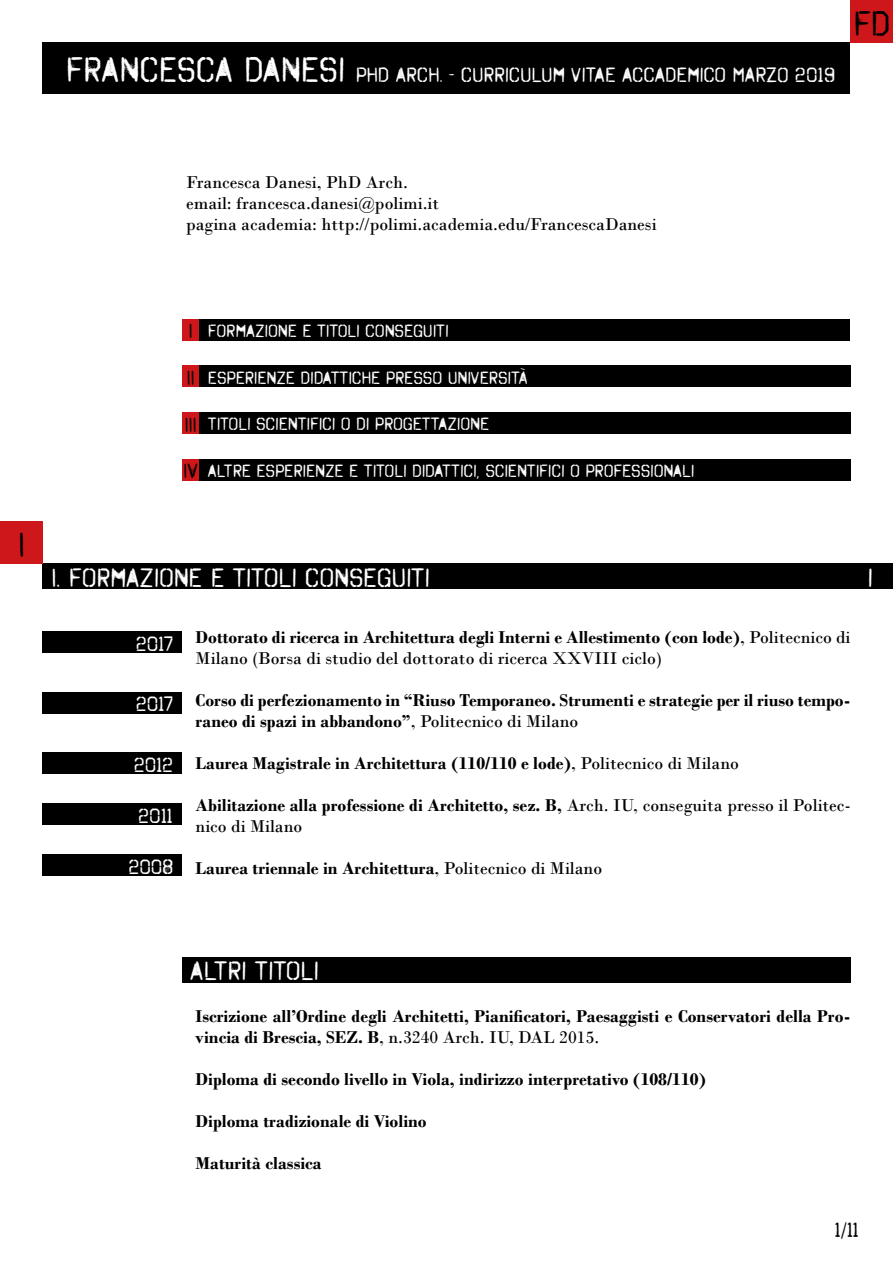
<style>
.page{position:relative;width:893px;height:1263px;background:#fff}
.page>*{position:absolute;margin:0;border:0;box-sizing:border-box;transform-origin:0 0}
.t1{font:36px "Octin Spraypaint Free";color:#000}
.t2{font:27px "Octin Spraypaint Free";color:#fff}
.t3{font:21px "Octin Spraypaint Free";color:#fff}
.t4{font:21px "Octin Spraypaint Free";color:#000}
.t5{font:700 18px/21px "Bodoni";color:#000}
.t6{font:18px/21px "Bodoni";color:#000}
.t7{font:18px "Octin Spraypaint Free";color:#fff}
.s1{font-size:36px}
.s2{font-weight:700}
.s3{font-weight:400}
</style>
<div class="page">
<div style="left:43px;top:43px;width:807px;height:51px;background:#000"></div>
<div style="left:847px;top:563px;width:46px;height:26px;background:#000"></div>
<div style="left:43px;top:563px;width:807px;height:26px;background:#000"></div>
<div style="left:182px;top:957px;width:668px;height:25px;background:#000"></div>
<div style="left:43px;top:631px;width:139px;height:22px;background:#000"></div>
<div style="left:43px;top:692px;width:139px;height:21px;background:#000"></div>
<div style="left:43px;top:753px;width:139px;height:21px;background:#000"></div>
<div style="left:43px;top:804px;width:139px;height:21px;background:#000"></div>
<div style="left:43px;top:855px;width:139px;height:21px;background:#000"></div>
<div style="left:0;top:521px;width:43px;height:42px;background:#cd171a"></div>
<div style="left:850px;top:0;width:43px;height:43px;background:#cd171a"></div>
<div style="left:182px;top:319px;width:17px;height:21px;background:#cd171a"></div>
<div style="left:182px;top:366px;width:17px;height:21px;background:#cd171a"></div>
<div style="left:182px;top:412px;width:17px;height:22px;background:#cd171a"></div>
<div style="left:182px;top:459px;width:17px;height:21px;background:#cd171a"></div>
<div style="left:199px;top:319px;width:651px;height:21px;background:#000"></div>
<div style="left:199px;top:366px;width:651px;height:21px;background:#000"></div>
<div style="left:199px;top:412px;width:651px;height:22px;background:#000"></div>
<div style="left:199px;top:459px;width:651px;height:21px;background:#000"></div>
<p class="t3" style="left:66px;top:63px;width:771px"><span class="s1">FRANCESCA DANESI</span> PHD ARCH. - CURRICULUM VITAE ACCADEMICO MARZO 2019</p>
<h1 class="t1" style="left:853px;top:3px;width:38px">FD</h1>
<p class="t6" style="left:186px;top:172px;width:472px">Francesca Danesi, PhD Arch.<br>email: francesca.danesi@polimi.it<br>pagina academia: http://polimi.academia.edu/FrancescaDanesi</p>
<h1 class="t1" style="left:18px;top:524px;width:8px">I</h1>
<p class="t4" style="left:189px;top:319px;width:6px">I</p>
<p class="t4" style="left:187px;top:365px;width:10px">II</p>
<p class="t4" style="left:184px;top:412px;width:14px">III</p>
<p class="t4" style="left:183px;top:459px;width:16px">IV</p>
<p class="t7" style="left:208px;top:320px;width:242px">FORMAZIONE E TITOLI CONSEGUITI</p>
<p class="t7" style="left:208px;top:367px;width:321px">ESPERIENZE DIDATTICHE PRESSO UNIVERSITÀ</p>
<p class="t7" style="left:208px;top:414px;width:283px">TITOLI SCIENTIFICI O DI PROGETTAZIONE</p>
<p class="t7" style="left:208px;top:461px;width:488px">ALTRE ESPERIENZE E TITOLI DIDATTICI, SCIENTIFICI O PROFESSIONALI</p>
<h2 class="t2" style="left:51px;top:562px;width:380px">I. FORMAZIONE E TITOLI CONSEGUITI</h2>
<h2 class="t2" style="left:867px;top:562px;width:7px">I</h2>
<p class="t3" style="left:136px;top:631px;width:39px">2017</p>
<p class="t3" style="left:136px;top:692px;width:39px">2017</p>
<p class="t3" style="left:134px;top:752px;width:41px">2012</p>
<p class="t3" style="left:138px;top:803px;width:37px">2011</p>
<p class="t3" style="left:128px;top:854px;width:46px">2008</p>
<p class="t6" style="left:196px;top:627px;width:656px"><span class="s2">Dottorato di ricerca in Architettura degli Interni e Allestimento (con lode)</span>, Politecnico di<br>Milano (Borsa di studio del dottorato di ricerca XXVIII ciclo)</p>
<p class="t5" style="left:196px;top:690px;width:656px">Corso di perfezionamento in “Riuso Temporaneo. Strumenti e strategie per il riuso tempo&shy;raneo di spazi in abbandono”<span class="s3">, Politecnico di Milano</span></p>
<p class="t5" style="left:196px;top:753px;width:545px">Laurea Magistrale in Architettura (110/110 e lode)<span class="s3">, Politecnico di Milano</span></p>
<p class="t5" style="left:196px;top:795px;width:656px">Abilitazione alla professione di Architetto, sez. B, <span class="s3">Arch. IU, conseguita presso il Politec&shy;nico di Milano</span></p>
<p class="t5" style="left:196px;top:858px;width:408px">Laurea triennale in Architettura<span class="s3">, Politecnico di Milano</span></p>
<h2 class="t2" style="left:190px;top:956px;width:130px">ALTRI TITOLI</h2>
<p class="t5" style="left:196px;top:1005px;width:656px">Iscrizione all’Ordine degli Architetti, Pianificatori, Paesaggisti e Conservatori della Pro&shy;vincia di Brescia, SEZ. B<span class="s3">, n.3240 Arch. IU, DAL 2015.</span></p>
<p class="t5" style="left:196px;top:1068px;width:512px">Diploma di secondo livello in Viola, indirizzo interpretativo (108/110)</p>
<p class="t5" style="left:196px;top:1110px;width:233px">Diploma tradizionale di Violino</p>
<p class="t5" style="left:196px;top:1152px;width:128px">Maturità classica</p>
<p class="t4" style="left:834px;top:1218px;width:26px">1/11</p>
</div>
